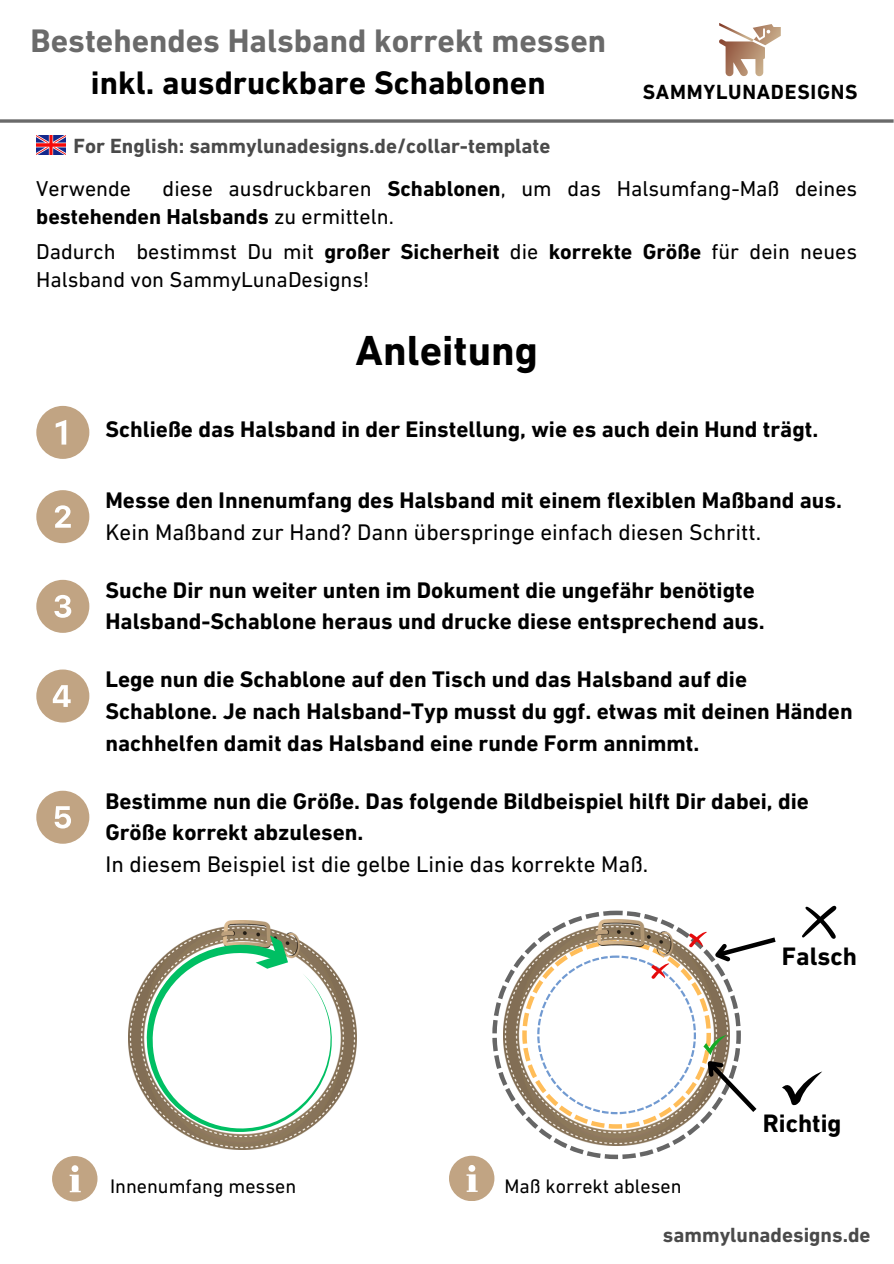
<style>
.page{position:relative;width:894px;height:1264px;background:#fff}
.page>*{position:absolute;margin:0;border:0;box-sizing:border-box;transform-origin:0 0}
.t1{font:700 42.75px "DIN Next LT Pro";color:#000}
.t2{font:700 33.15px "DIN Next LT Pro";color:#6a6a6a}
.t3{font:700 33.15px "DIN Next LT Pro";color:#000}
.t4{font:700 25.65px "DIN Next LT Pro";color:#000}
.t5{font:700 22.95px/31.5px "DIN Next LT Pro";color:#000}
.t6{font:21.9px/28.2px "DIN Next LT Pro";color:#000}
.t7{font:700 20.85px "DIN Next LT Pro";color:#4a4a4a}
.t8{font:700 20.85px "DIN Next LT Pro";letter-spacing:.035em;color:#000}
.t9{font:19.95px "DIN Next LT Pro";color:#000}
.s1{font-weight:700}
.s2{font-weight:400}
</style>
<div class="page">
<svg style="left:128px;top:920px;width:229px;height:230px"></svg>
<svg style="left:251px;top:933px;width:44px;height:45px"></svg>
<svg style="left:719px;top:23px;width:61px;height:53px"></svg>
<svg style="left:0;top:119px;width:893px;height:4px;background:#808080"></svg>
<svg style="left:52px;top:1156px;width:45px;height:44px"></svg>
<svg style="left:492px;top:985px;width:179px;height:174px"></svg>
<img style="left:504px;top:955px;width:195px;height:190px">
<svg style="left:449px;top:1155px;width:45px;height:45px"></svg>
<svg style="left:36px;top:406px;width:53px;height:53px"></svg>
<svg style="left:36px;top:490px;width:53px;height:53px"></svg>
<svg style="left:36px;top:580px;width:53px;height:52px"></svg>
<svg style="left:36px;top:669px;width:53px;height:53px"></svg>
<svg style="left:36px;top:790px;width:53px;height:53px"></svg>
<svg style="left:522px;top:905px;width:314px;height:223px"></svg>
<img style="left:36px;top:135px;width:29px;height:20px">
<p class="t2" style="left:31px;top:27px;width:577px">Bestehendes Halsband korrekt messen</p>
<h2 class="t3" style="left:91px;top:69px;width:456px">inkl. ausdruckbare Schablonen</h2>
<h5 class="t7" style="left:74px;top:137px;width:478px">For English: sammylunadesigns.de/collar-template</h5>
<h2 class="t8" style="left:642px;top:83px;width:216px">SAMMYLUNADESIGNS</h2>
<h6 class="t6" style="left:36px;top:176px;width:822px;text-indent:126px">diese ausdruckbaren <span class="s1">Schablonen</span>, um das Halsumfang-Maß deines <span class="s1">bestehenden Halsbands</span> zu ermitteln.</h6>
<h6 class="t6" style="left:36px;top:176px;width:96px">Verwende</h6>
<p class="t6" style="left:36px;top:239px;width:822px">Dadurch bestimmst Du mit <span class="s1">großer Sicherheit</span> die <span class="s1">korrekte Größe</span> für dein neues<br>Halsband von SammyLunaDesigns!</p>
<p class="t1" style="left:355px;top:333px;width:184px">Anleitung</p>
<h4 class="t5" style="left:105px;top:415px;width:714px">Schließe das Halsband in der Einstellung, wie es auch dein Hund trägt.</h4>
<p class="t5" style="left:105px;top:486px;width:737px">Messe den Innenumfang des Halsband mit einem flexiblen Maßband aus.<br><span class="s2">Kein Maßband zur Hand? Dann überspringe einfach diesen Schritt.</span></p>
<p class="t5" style="left:105px;top:576px;width:660px">Suche Dir nun weiter unten im Dokument die ungefähr benötigte<br>Halsband-Schablone heraus und drucke diese entsprechend aus.</p>
<h5 class="t5" style="left:105px;top:666px;width:748px">Lege nun die Schablone auf den Tisch und das Halsband auf die<br>Schablone. Je nach Halsband-Typ musst du ggf. etwas mit deinen Händen nachhelfen damit das Halsband eine runde Form annimmt.</h5>
<h6 class="t5" style="left:105px;top:787px;width:704px">Bestimme nun die Größe. Das folgende Bildbeispiel hilft Dir dabei, die<br>Größe korrekt abzulesen.<br><span class="s2">In diesem Beispiel ist die gelbe Linie das korrekte Maß.</span></h6>
<p class="t4" style="left:781px;top:946px;width:77px">Falsch</p>
<h1 class="t9" style="left:110px;top:1178px;width:187px">Innenumfang messen</h1>
<h5 class="t9" style="left:504px;top:1178px;width:178px">Maß korrekt ablesen</h5>
<h6 class="t4" style="left:762px;top:1112px;width:80px">Richtig</h6>
<p class="t7" style="left:662px;top:1226px;width:209px">sammylunadesigns.de</p>
</div>
